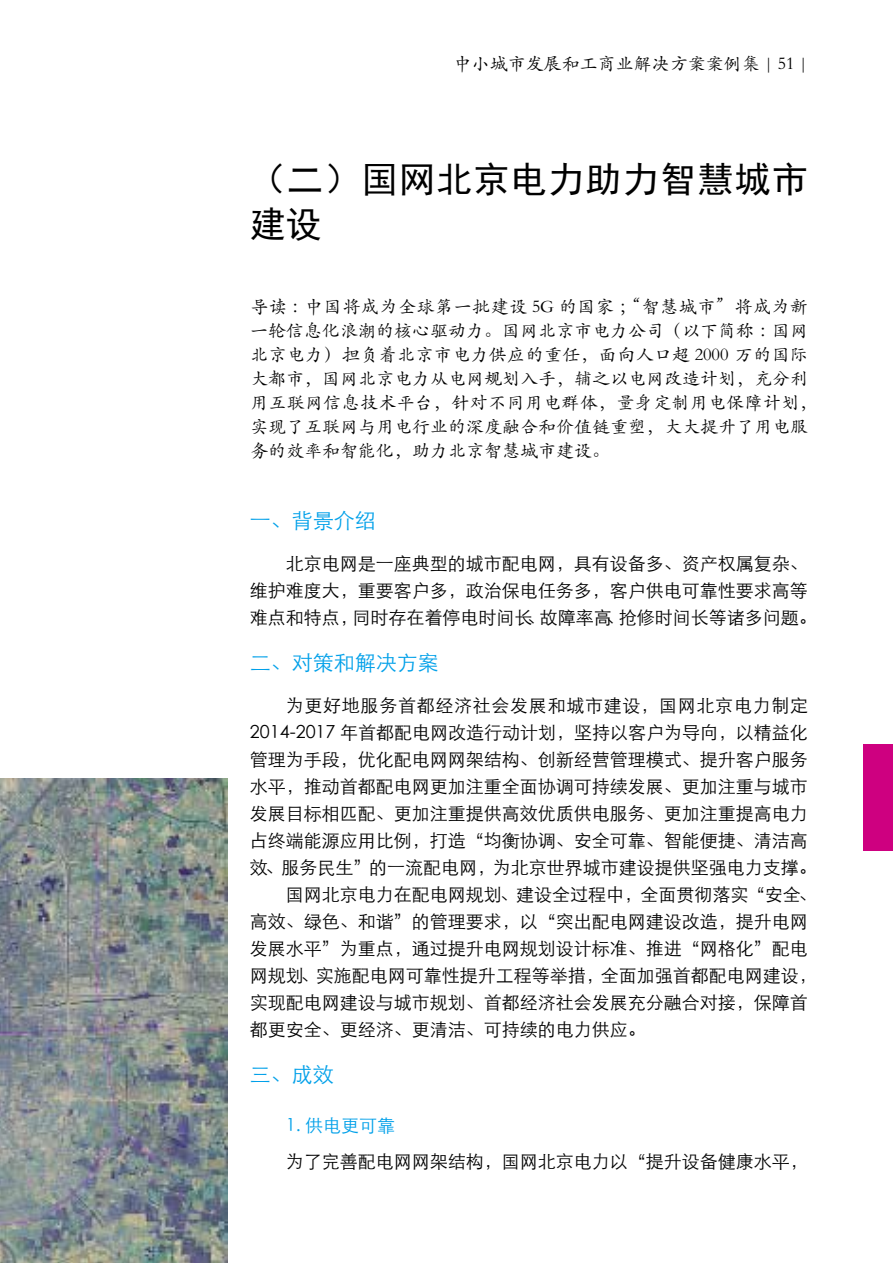
<style>
.page{position:relative;width:893px;height:1263px;background:#fff}
.page>*{position:absolute;margin:0;border:0;box-sizing:border-box;transform-origin:0 0}
.t1{font:36px/45px "Sim Hei";letter-spacing:.035em;color:#000}
.t2{font:21px "ST Xihei";color:#00a0e9}
.t3{font:18px/27px "ST Xihei";color:#000}
.t4{font:18px/24px "ST Kaiti";color:#000}
.t5{font:18px "ST Xihei";letter-spacing:.04em;color:#000}
.t6{font:18px "ST Xihei";color:#00a0e9}
</style>
<div class="page">
<div style="left:863px;top:744px;width:30px;height:106px;background:#ce0080"></div>
<img style="left:0;top:778px;width:227px;height:485px">
<p class="t4" style="left:453px;top:51px;width:356px">中小城市发展和工商业解决方案案例集 | 51 |</p>
<h1 class="t1" style="left:250px;top:157px;width:560px">（二）国网北京电力助力智慧城市建设</h1>
<p class="t4" style="left:250px;top:294px;width:569px">导读：中国将成为全球第一批建设 5G 的国家；“智慧城市”将成为新一轮信息化浪潮的核心驱动力。国网北京市电力公司（以下简称：国网北京电力）担负着北京市电力供应的重任，面向人口超 2000 万的国际大都市，国网北京电力从电网规划入手，辅之以电网改造计划，充分利用互联网信息技术平台，针对不同用电群体，量身定制用电保障计划，实现了互联网与用电行业的深度融合和价值链重塑，大大提升了用电服务的效率和智能化，助力北京智慧城市建设。</p>
<p class="t2" style="left:250px;top:505px;width:127px">一、背景介绍</p>
<p class="t3" style="left:250px;top:548px;width:569px;text-indent:36px">北京电网是一座典型的城市配电网，具有设备多、资产权属复杂、维护难度大，重要客户多，政治保电任务多，客户供电可靠性要求高等难点和特点，同时存在着停电时间长、故障率高、抢修时间长等诸多问题。</p>
<p class="t2" style="left:250px;top:647px;width:190px">二、对策和解决方案</p>
<p class="t5" style="left:286px;top:691px;width:524px">为更好地服务首都经济社会发展和城市建设，国网北京电力制定</p>
<p class="t3" style="left:250px;top:717px;width:560px">2014-2017 年首都配电网改造行动计划，坚持以客户为导向，以精益化</p>
<p class="t3" style="left:250px;top:744px;width:559px">管理为手段，优化配电网网架结构、创新经营管理模式、提升客户服务</p>
<p class="t3" style="left:250px;top:771px;width:559px">水平，推动首都配电网更加注重全面协调可持续发展、更加注重与城市</p>
<p class="t3" style="left:250px;top:798px;width:559px">发展目标相匹配、更加注重提供高效优质供电服务、更加注重提高电力</p>
<p class="t3" style="left:250px;top:825px;width:559px">占终端能源应用比例，打造“均衡协调、安全可靠、智能便捷、清洁高</p>
<p class="t3" style="left:250px;top:852px;width:569px">效、服务民生”的一流配电网，为北京世界城市建设提供坚强电力支撑。</p>
<p class="t3" style="left:286px;top:879px;width:533px">国网北京电力在配电网规划、建设全过程中，全面贯彻落实“安全、</p>
<p class="t3" style="left:250px;top:906px;width:559px">高效、绿色、和谐”的管理要求，以“突出配电网建设改造，提升电网</p>
<p class="t3" style="left:250px;top:933px;width:559px">发展水平”为重点，通过提升电网规划设计标准、推进“网格化”配电</p>
<p class="t3" style="left:250px;top:960px;width:569px">网规划、实施配电网可靠性提升工程等举措，全面加强首都配电网建设，</p>
<p class="t3" style="left:250px;top:987px;width:559px">实现配电网建设与城市规划、首都经济社会发展充分融合对接，保障首</p>
<p class="t3" style="left:250px;top:1014px;width:397px">都更安全、更经济、更清洁、可持续的电力供应。</p>
<p class="t2" style="left:250px;top:1059px;width:85px">三、成效</p>
<p class="t6" style="left:286px;top:1112px;width:111px">1. 供电更可靠</p>
<p class="t3" style="left:286px;top:1146px;width:523px">为了完善配电网网架结构，国网北京电力以“提升设备健康水平，</p>
</div>
